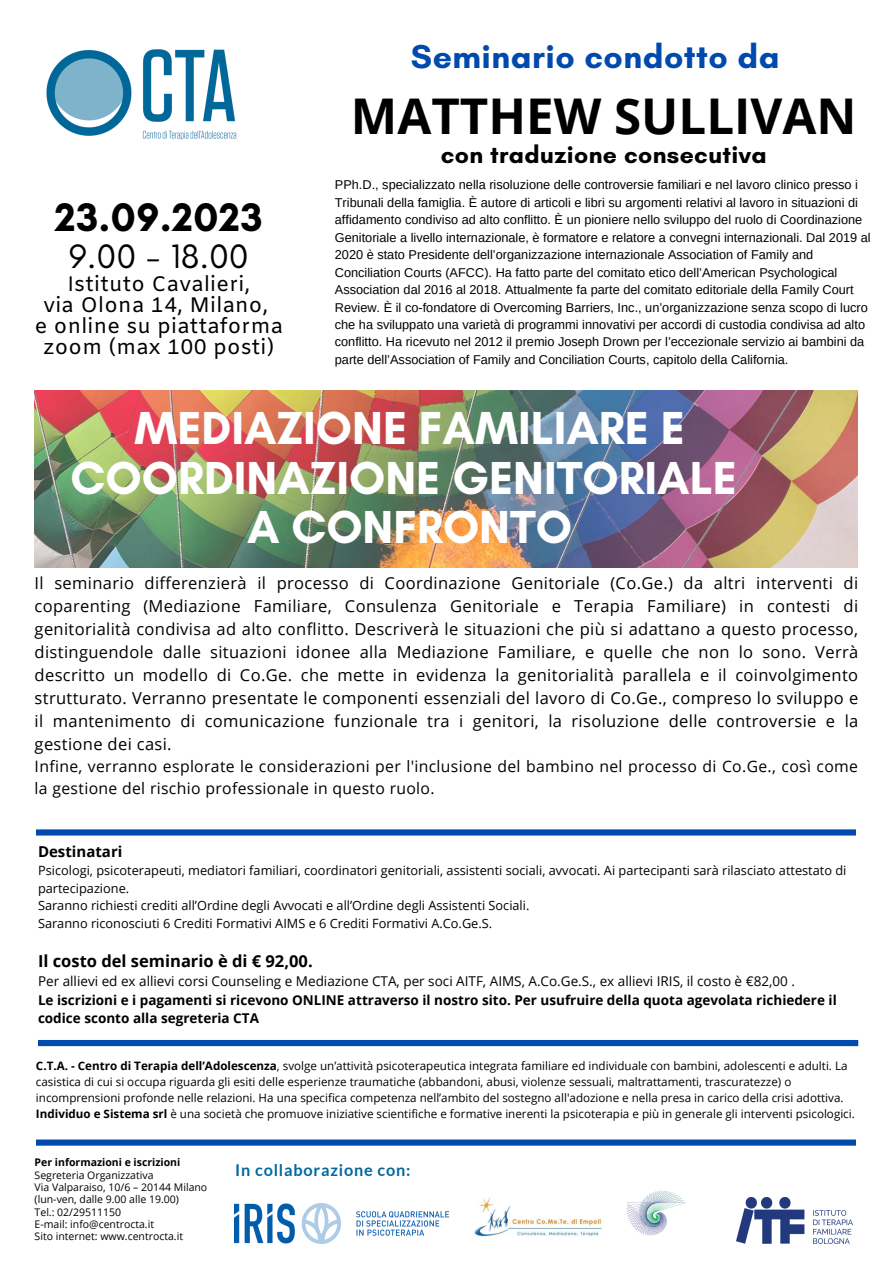
<style>
.page{position:relative;width:893px;height:1263px;background:#fff}
.page>*{position:absolute;margin:0;border:0;box-sizing:border-box;transform-origin:0 0}
.t1{font:700 49.28px "Open Sans";color:#000}
.t2{font:700 47.1px/49.5px "Glacial Indifference";color:#fff;text-align:center}
.t3{font:700 40.58px "Glacial Indifference";letter-spacing:.015em;color:#000}
.t4{font:34.42px "Glacial Indifference";color:#000}
.t5{font:700 33.83px "Glacial Indifference";letter-spacing:.015em;color:#004aad}
.t6{font:700 24.83px "Glacial Indifference";letter-spacing:.015em;color:#000}
.t7{font:21px/20.9px "Amiko";letter-spacing:.015em;color:#000;text-align:center}
.t8{font:16.5px/23.1px "Open Sans";letter-spacing:.02em;color:#000;text-align:justify}
.t9{font:700 16.5px "Open Sans";color:#000}
.t10{font:700 16.27px "Lato";letter-spacing:.05em;color:#02679c}
.t11{font:15.75px/22px "Open Sans";letter-spacing:.02em;color:#000}
.t12{font:700 15px "Open Sans";color:#000}
.t13{font:700 13.5px/18.6px "Open Sans";color:#000}
.t14{font:13.5px "Open Sans";color:#000}
.t15{font:12.75px/17.5px "Arimo";color:#000}
.t16{font:12.75px/17.5px "Open Sans";color:#000}
.t17{font:11.62px/15.8px "Open Sans";color:#000}
.t18{font:10.5px "Open Sans";color:#000}
.t19{font:700 10.5px "Open Sans";color:#000}
.s1{font-weight:700}
</style>
<div class="page">
<img style="left:46px;top:49px;width:191px;height:91px">
<div style="left:38px;top:1040px;width:820px;height:6px;background:#004aad"></div>
<svg style="left:36px;top:1139px;width:820px;height:7px;background:#1e5fb6"></svg>
<svg style="left:36px;top:829px;width:820px;height:6px;background:#1156b2"></svg>
<img style="left:235px;top:1204px;width:213px;height:39px">
<img style="left:736px;top:1198px;width:116px;height:45px">
<img style="left:626px;top:1190px;width:59px;height:46px">
<img style="left:474px;top:1197px;width:128px;height:40px">
<img style="left:35px;top:390px;width:822px;height:177px">
<p class="t5" style="left:411px;top:36px;width:370px">Seminario condotto da</p>
<p class="t1" style="left:351px;top:81px;width:507px">MATTHEW SULLIVAN</p>
<p class="t3" style="left:55px;top:192px;width:209px">23.09.2023</p>
<p class="t4" style="left:69px;top:236px;width:181px">9.00 - 18.00</p>
<p class="t7" style="left:68px;top:275px;width:184px">Istituto Cavalieri,</p>
<p class="t7" style="left:43px;top:296px;width:226px">via Olona 14, Milano,</p>
<p class="t7" style="left:35px;top:317px;width:250px">e online su piattaforma zoom (max 100 posti)</p>
<p class="t6" style="left:441px;top:139px;width:327px">con traduzione consecutiva</p>
<p class="t15" style="left:335px;top:176px;width:537px">PPh.D., specializzato nella risoluzione delle controversie familiari e nel lavoro clinico presso i Tribunali della famiglia. È autore di articoli e libri su argomenti relativi al lavoro in situazioni di affidamento condiviso ad alto conflitto. È un pioniere nello sviluppo del ruolo di Coordinazione Genitoriale a livello internazionale, è formatore e relatore a convegni internazionali. Dal 2019 al 2020 è stato Presidente dell’organizzazione internazionale Association of Family and Conciliation Courts (AFCC). Ha fatto parte del comitato etico dell’American Psychological Association dal 2016 al 2018. Attualmente fa parte del comitato editoriale della Family Court Review. È il co-fondatore di Overcoming Barriers, Inc., un’organizzazione senza scopo di lucro che ha sviluppato una varietà di programmi innovativi per accordi di custodia condivisa ad alto conflitto. Ha ricevuto nel 2012 il premio Joseph Drown per l’eccezionale servizio ai bambini da parte dell’Association of Family and Conciliation Courts, capitolo della California.</p>
<p class="t2" style="left:71px;top:403px;width:668px">MEDIAZIONE FAMILIARE E<br>COORDINAZIONE GENITORIALE</p>
<p class="t2" style="left:247px;top:502px;width:326px">A CONFRONTO</p>
<p class="t8" style="left:35px;top:571px;width:825px">Il seminario differenzierà il processo di Coordinazione Genitoriale (Co.Ge.) da altri interventi di coparenting (Mediazione Familiare, Consulenza Genitoriale e Terapia Familiare) in contesti di genitorialità condivisa ad alto conflitto. Descriverà le situazioni che più si adattano a questo processo, distinguendole dalle situazioni idonee alla Mediazione Familiare, e quelle che non lo sono. Verrà descritto un modello di Co.Ge. che mette in evidenza la genitorialità parallela e il coinvolgimento strutturato. Verranno presentate le componenti essenziali del lavoro di Co.Ge., compreso lo sviluppo e il mantenimento di comunicazione funzionale tra i genitori, la risoluzione delle controversie e la gestione dei casi.</p>
<p class="t11" style="left:35px;top:755px;width:825px">Infine, verranno esplorate le considerazioni per l'inclusione del bambino nel processo di Co.Ge., così come la gestione del rischio professionale in questo ruolo.</p>
<p class="t12" style="left:38px;top:841px;width:86px">Destinatari</p>
<p class="t16" style="left:38px;top:862px;width:810px">Psicologi, psicoterapeuti, mediatori familiari, coordinatori genitoriali, assistenti sociali, avvocati. Ai partecipanti sarà rilasciato attestato di partecipazione.</p>
<p class="t16" style="left:38px;top:896px;width:493px">Saranno richiesti crediti all’Ordine degli Avvocati e all’Ordine degli Assistenti Sociali.</p>
<p class="t16" style="left:38px;top:914px;width:456px">Saranno riconosciuti 6 Crediti Formativi AIMS e 6 Crediti Formativi A.Co.Ge.S.</p>
<p class="t9" style="left:38px;top:949px;width:276px">Il costo del seminario è di € 92,00.</p>
<p class="t14" style="left:38px;top:972px;width:758px">Per allievi ed ex allievi corsi Counseling e Mediazione CTA, per soci AITF, AIMS, A.Co.Ge.S., ex allievi IRIS, il costo è €82,00 .</p>
<p class="t13" style="left:38px;top:990px;width:800px">Le iscrizioni e i pagamenti si ricevono ONLINE attraverso il nostro sito. Per usufruire della quota agevolata richiedere il codice sconto alla segreteria CTA</p>
<p class="t17" style="left:36px;top:1058px;width:813px"><span class="s1">C.T.A. - Centro di Terapia dell’Adolescenza</span>, svolge un’attività psicoterapeutica integrata familiare ed individuale con bambini, adolescenti e adulti. La casistica di cui si occupa riguarda gli esiti delle esperienze traumatiche (abbandoni, abusi, violenze sessuali, maltrattamenti, trascuratezze) o incomprensioni profonde nelle relazioni. Ha una specifica competenza nell’ambito del sostegno all'adozione e nella presa in carico della crisi adottiva.</p>
<p class="t17" style="left:36px;top:1105px;width:820px"><span class="s1">Individuo e Sistema srl</span> è una società che promuove iniziative scientifiche e formative inerenti la psicoterapia e più in generale gli interventi psicologici.</p>
<p class="t19" style="left:35px;top:1155px;width:147px">Per informazioni e iscrizioni</p>
<p class="t18" style="left:35px;top:1167px;width:120px">Segreteria Organizzativa</p>
<p class="t18" style="left:35px;top:1179px;width:174px">Via Valparaiso, 10/6 – 20144 Milano</p>
<p class="t18" style="left:35px;top:1192px;width:146px">(lun-ven, dalle 9.00 alle 19.00)</p>
<p class="t18" style="left:35px;top:1204px;width:88px">Tel.: 02/29511150</p>
<p class="t18" style="left:35px;top:1217px;width:121px">E-mail: info@centrocta.it</p>
<p class="t18" style="left:35px;top:1229px;width:150px">Sito internet: www.centrocta.it</p>
<p class="t10" style="left:235px;top:1160px;width:177px">In collaborazione con:</p>
</div>
